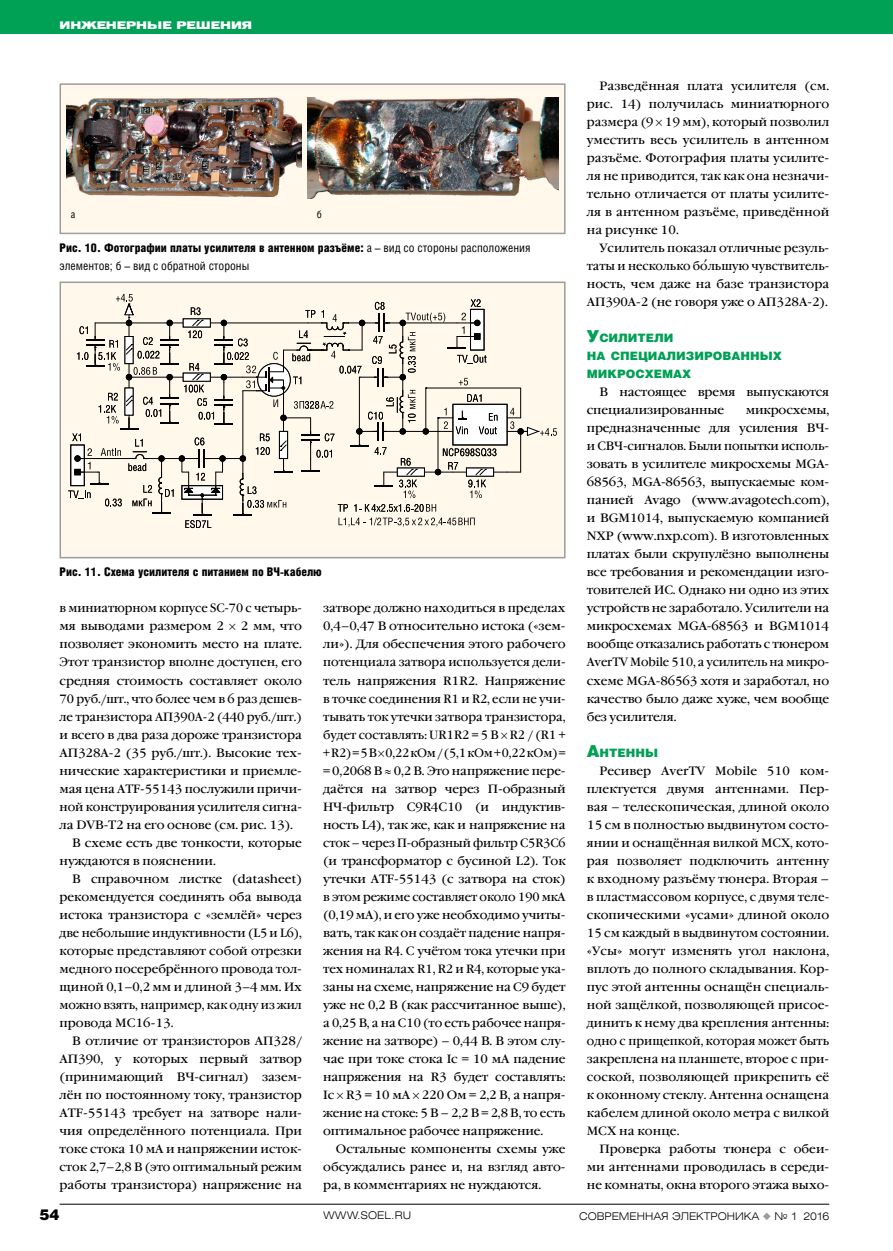
<style>
.page{position:relative;width:893px;height:1251px;background:#fff}
.page>*{position:absolute;margin:0;border:0;box-sizing:border-box;transform-origin:0 0}
.t1{font:900 15px "Helios";color:#000}
.t2{font:12px/18px "Garamond Book C";color:#000;text-align:justify}
.t3{font:12px/18px "Garamond Book C";color:#000;scale:.95 1}
.t4{font:12px/18px "Helios Cond";color:#000}
.t5{font:900 12px "Helios Cond";color:#000}
.t6{font:12px "Garamond Book C";color:#000;scale:.96 1}
.t7{font:900 11.55px/18px "Helios";color:#00a055}
.t8{font:300 10.5px "Helios Ext";color:#000}
.t9{font:900 10.5px "Helios Ext";color:#fff}
.t10{font:10.5px "Helios Cond";color:#000}
.s1{font-weight:900}
.s2{font-size:16.5px}
.s3{color:#9c9c9d}
</style>
<div class="page">
<div style="left:0;top:0;width:893px;height:34px;background:#00a055"></div>
<hr style="left:60px;top:1203px;width:769px;height:1px;background:#000">
<div style="left:60px;top:84px;width:505px;height:149px;background:#fff8eb"></div>
<img style="left:66px;top:97px;width:236px;height:101px">
<img style="left:308px;top:97px;width:251px;height:101px">
<div style="left:60px;top:83px;width:506px;height:151px;border:2px solid #9c9c9d"></div>
<div style="left:60px;top:282px;width:505px;height:275px;background:#fff8eb"></div>
<svg style="left:68px;top:294px;width:489px;height:234px"></svg>
<div style="left:60px;top:281px;width:506px;height:277px;border:2px solid #9c9c9d"></div>
<p class="t9" style="left:60px;top:19px;width:194px">Инженерные решения</p>
<p class="t10" style="left:71px;top:207px;width:6px">а</p>
<p class="t10" style="left:317px;top:207px;width:7px">б</p>
<p class="t4" style="left:60px;top:239px;width:472px"><span class="s1">Рис. 10. Фотографии платы усилителя в антенном разъёме:</span> а – вид со стороны расположения элементов; б – вид с обратной стороны</p>
<p class="t5" style="left:60px;top:565px;width:264px">Рис. 11. Схема усилителя с питанием по ВЧ-кабелю</p>
<p class="t3" style="left:60px;top:599px;width:257px">в миниатюрном корпусе SC-70 с четырь&shy;мя выводами размером 2</p>
<p class="t2" style="left:241px;top:617px;width:63px">2 мм, что</p>
<p class="t2" style="left:60px;top:635px;width:244px">позволяет экономить место на плате.</p>
<p class="t2" style="left:60px;top:653px;width:244px">Этот транзистор вполне доступен, его</p>
<p class="t2" style="left:60px;top:671px;width:244px">средняя стоимость составляет около</p>
<p class="t2" style="left:60px;top:689px;width:244px">70 руб./шт., что более чем в 6 раз дешев-</p>
<p class="t2" style="left:60px;top:707px;width:244px">ле транзистора АП390А-2 (440 руб./шт.)</p>
<p class="t2" style="left:60px;top:725px;width:244px">и всего в два раза дороже транзистора</p>
<p class="t2" style="left:60px;top:743px;width:244px">АП328А-2 (35 руб./шт.). Высокие тех-</p>
<p class="t2" style="left:60px;top:761px;width:244px">нические характеристики и приемле-</p>
<p class="t2" style="left:60px;top:779px;width:244px">мая цена ATF-55143 послужили причи-</p>
<p class="t2" style="left:60px;top:797px;width:244px">ной конструирования усилителя сигна-</p>
<p class="t2" style="left:60px;top:815px;width:235px">ла DVB-T2 на его основе (см. рис. 13).</p>
<p class="t2" style="left:72px;top:833px;width:231px">В схеме есть две тонкости, которые</p>
<p class="t2" style="left:60px;top:851px;width:158px">нуждаются в пояснении.</p>
<p class="t2" style="left:72px;top:869px;width:231px">В справочном листке (datasheet)</p>
<p class="t2" style="left:60px;top:887px;width:244px">рекомендуется соединять оба вывода</p>
<p class="t2" style="left:60px;top:905px;width:244px">истока транзистора с «землёй» через</p>
<p class="t3" style="left:60px;top:923px;width:257px">две небольшие индуктивности (L5 и L6),</p>
<p class="t2" style="left:60px;top:941px;width:244px">которые представляют собой отрезки</p>
<p class="t2" style="left:60px;top:959px;width:244px">медного посеребрённого провода тол-</p>
<p class="t2" style="left:60px;top:977px;width:244px">щиной 0,1–0,2 мм и длиной 3–4 мм. Их</p>
<p class="t3" style="left:60px;top:995px;width:257px">можно взять, например, как одну из жил</p>
<p class="t2" style="left:60px;top:1013px;width:116px">провода МС16-13.</p>
<p class="t2" style="left:72px;top:1031px;width:231px">В отличие от транзисторов АП328/</p>
<p class="t2" style="left:60px;top:1049px;width:244px">АП390, у которых первый затвор</p>
<p class="t2" style="left:60px;top:1067px;width:244px">(принимающий ВЧ-сигнал) зазем-</p>
<p class="t2" style="left:60px;top:1085px;width:244px">лён по постоянному току, транзистор</p>
<p class="t2" style="left:60px;top:1103px;width:244px">ATF-55143 требует на затворе нали-</p>
<p class="t2" style="left:60px;top:1121px;width:244px">чия определённого потенциала. При</p>
<p class="t2" style="left:60px;top:1139px;width:244px">токе стока 10 мА и напряжении исток-</p>
<p class="t6" style="left:60px;top:1159px;width:254px">сток 2,7–2,8 В (это оптимальный режим</p>
<p class="t2" style="left:60px;top:1175px;width:244px">работы транзистора) напряжение на</p>
<p class="t2" style="left:323px;top:599px;width:244px">затворе должно находиться в пределах 0,4–0,47 В относительно истока («зем&shy;ли»). Для обеспечения этого рабочего потенциала затвора используется дели&shy;тель напряжения R1R2. Напряжение в точке соединения R1 и R2, если не учи&shy;тывать ток утечки затвора транзистора, будет составлять: UR1R2 = 5 В R2 / (R1 + + R2) = 5 В 0,22 кОм / (5,1 кОм + 0,22 кОм) = = 0,2068 В ≈ 0,2 В. Это напряжение пере&shy;даётся на затвор через П-образный НЧ-фильтр C9R4C10 (и индуктив&shy;ность L4), так же, как и напряжение на сток – через П-образный фильтр C5R3C6 (и трансформатор с бусиной L2). Ток утечки ATF-55143 (с затвора на сток) в этом режиме составляет около 190 мкА (0,19 мА), и его уже необходимо учиты&shy;вать, так как он создаёт падение напря&shy;жения на R4. С учётом тока утечки при тех номиналах R1, R2 и R4, которые ука&shy;заны на схеме, напряжение на C9 будет уже не 0,2 В (как рассчитанное выше), а 0,25 В, а на C10 (то есть рабочее напря&shy;жение на затворе) – 0,44 В. В этом слу&shy;чае при токе стока Iс = 10 мА падение напряжения на R3 будет составлять:<br>Iс R3 = 10 мА 220 Ом = 2,2 В, а напря&shy;жение на стоке: 5 В – 2,2 В = 2,8 В, то есть оптимальное рабочее напряжение.</p>
<p class="t2" style="left:323px;top:1139px;width:244px;text-indent:13px">Остальные компоненты схемы уже обсуждались ранее и, на взгляд авто&shy;ра, в комментариях не нуждаются.</p>
<p class="t2" style="left:587px;top:77px;width:244px;text-indent:13px">Разведённая плата усилителя (см. рис. 14) получилась миниатюрного размера (9 19 мм), который позволил уместить весь усилитель в антенном разъёме. Фотография платы усилите&shy;ля не приводится, так как она незначи&shy;тельно отличается от платы усилите&shy;ля в антенном разъёме, приведённой на рисунке 10.</p>
<p class="t2" style="left:587px;top:239px;width:244px;text-indent:13px">Усилитель показал отличные резуль&shy;таты и несколько большую чувствитель&shy;ность, чем даже на базе транзистора АП390А-2 (не говоря уже о АП328А-2).</p>
<p class="t7" style="left:587px;top:328px;width:196px"><span class="s2">У</span>силители<br>на специализированных микросхемах</p>
<p class="t2" style="left:587px;top:383px;width:244px;text-indent:13px">В настоящее время выпускаются специализированные</p>
<p class="t2" style="left:587px;top:401px;width:244px;text-indent:159px">микросхемы, предназначенные для усиления ВЧ&shy;и СВЧ-сигналов. Были попытки исполь&shy;зовать в усилителе микросхемы MGA-68563, MGA-86563, выпускаемые ком&shy;панией Avago (www.avagotech.com), и BGM1014, выпускаемую компанией NXP (www.nxp.com). В изготовленных платах были скрупулёзно выполнены все требования и рекомендации изго&shy;товителей ИС. Однако ни одно из этих устройств не заработало. Усилители на микросхемах MGA-68563 и BGM1014 вообще отказались работать с тюнером AverTV Mobile 510, а усилитель на микро&shy;схеме MGA-86563 хотя и заработал, но качество было даже хуже, чем вообще без усилителя.</p>
<p class="t7" style="left:587px;top:742px;width:73px"><span class="s2">А</span>нтенны</p>
<p class="t2" style="left:587px;top:761px;width:244px;text-indent:13px">Ресивер AverTV Mobile 510 ком&shy;плектуется двумя антеннами. Пер&shy;вая – телескопическая, длиной около 15 см в полностью выдвинутом состо&shy;янии и оснащённая вилкой MCX, кото&shy;рая позволяет подключить антенну к входному разъёму тюнера. Вторая – в пластмассовом корпусе, с двумя теле&shy;скопическими «усами» длиной около 15 см каждый в выдвинутом состоянии. «Усы» могут изменять угол наклона, вплоть до полного складывания. Кор&shy;пус этой антенны оснащён специаль&shy;ной защёлкой, позволяющей присое&shy;динить к нему два крепления антенны: одно с прищепкой, которая может быть закреплена на планшете, второе с при&shy;соской, позволяющей прикрепить её к оконному стеклу. Антенна оснащена кабелем длиной около метра с вилкой MCX на конце.</p>
<p class="t2" style="left:587px;top:1139px;width:244px;text-indent:13px">Проверка работы тюнера с обеи&shy;ми антеннами проводилась в середи&shy;не комнаты, окна второго этажа выхо-</p>
<p class="t1" style="left:40px;top:1204px;width:22px">54</p>
<p class="t8" style="left:323px;top:1208px;width:89px">WWW.SOEL.RU</p>
<p class="t8" style="left:579px;top:1208px;width:251px">СОВРЕМЕННАЯ ЭЛЕКТРОНИКА <span class="s3">◆</span> № 1 2016</p>
</div>
